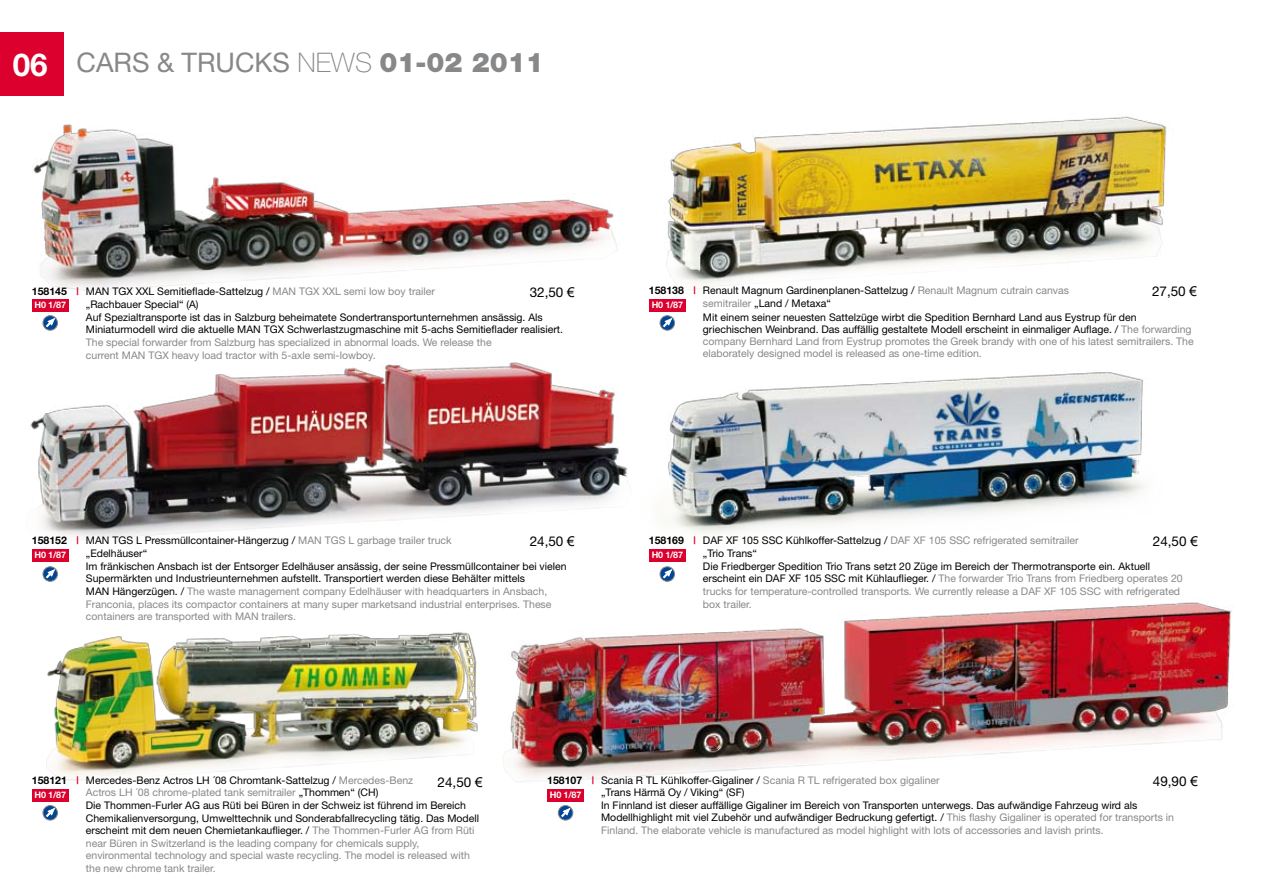
<style>
.page{position:relative;width:1263px;height:893px;background:#fff}
.page>*{position:absolute;margin:0;border:0;box-sizing:border-box;transform-origin:0 0}
.t1{font:700 31.5px "Helvetica Neue";color:#fff}
.t2{font:27px "Helvetica Neue";color:#87888a}
.t3{font:13.5px "Helvetica Neue";color:#000}
.t4{font:10.5px/12.6px "Helvetica Neue";color:#000}
.t5{font:10.5px/12.8px "Helvetica Neue";color:#87888a}
.t6{font:700 9px "Helvetica Neue";letter-spacing:-.02em;color:#fff}
.s1{font-weight:100}
.s2{font-weight:900}
.s3{font-family:"Arial"}
.s4{font-weight:700}
.s5{font-weight:700;color:#dc002e}
.s6{color:#87888a}
.s7{color:#000}
.s8{font-weight:700;color:#000}
</style>
<div class="page">
<img style="left:668px;top:372px;width:477px;height:161px">
<img style="left:666px;top:116px;width:501px;height:173px">
<img style="left:46px;top:632px;width:432px;height:149px">
<img style="left:30px;top:362px;width:598px;height:178px">
<img style="left:33px;top:124px;width:584px;height:167px">
<img style="left:504px;top:581px;width:728px;height:201px">
<div style="left:0;top:32px;width:64px;height:64px;background:#dc002e"></div>
<div style="left:32px;top:789px;width:37px;height:12px;background:#dc002e"></div>
<div style="left:649px;top:299px;width:37px;height:12px;background:#dc002e"></div>
<div style="left:32px;top:549px;width:37px;height:12px;background:#dc002e"></div>
<div style="left:32px;top:299px;width:37px;height:12px;background:#dc002e"></div>
<div style="left:649px;top:549px;width:37px;height:12px;background:#dc002e"></div>
<div style="left:547px;top:789px;width:37px;height:12px;background:#dc002e"></div>
<svg style="left:558px;top:805px;width:15px;height:15px"></svg>
<div style="left:558px;top:805px;width:15px;height:15px;border:1px solid #87888a;border-radius:50%"></div>
<svg style="left:559px;top:808px;width:11px;height:11px"></svg>
<svg style="left:660px;top:316px;width:15px;height:14px"></svg>
<div style="left:660px;top:315px;width:15px;height:15px;border:1px solid #87888a;border-radius:50%"></div>
<svg style="left:660px;top:318px;width:12px;height:12px"></svg>
<svg style="left:43px;top:316px;width:15px;height:14px"></svg>
<div style="left:43px;top:315px;width:15px;height:15px;border:1px solid #87888a;border-radius:50%"></div>
<svg style="left:43px;top:318px;width:12px;height:12px"></svg>
<div style="left:43px;top:567px;width:15px;height:14px;border:1px solid #87888a;border-radius:50%"></div>
<svg style="left:43px;top:569px;width:12px;height:12px"></svg>
<div style="left:660px;top:567px;width:15px;height:14px;border:1px solid #87888a;border-radius:50%"></div>
<svg style="left:660px;top:569px;width:12px;height:12px"></svg>
<svg style="left:43px;top:805px;width:15px;height:15px"></svg>
<div style="left:43px;top:805px;width:15px;height:15px;border:1px solid #87888a;border-radius:50%"></div>
<svg style="left:43px;top:808px;width:12px;height:11px"></svg>
<h1 class="t1" style="left:13px;top:45px;width:37px">06</h1>
<h2 class="t2" style="left:77px;top:47px;width:469px">CARS &amp; TRUCKS <span class="s1">NEWS</span> <span class="s2">01-02 2011</span></h2>
<p class="t3" style="left:530px;top:284px;width:47px">32,50 <span class="s3">€</span></p>
<p class="t4" style="left:86px;top:284px;width:479px;text-indent:-54px"><span class="s4">158145</span> <span class="s5">|</span> MAN TGX XXL Semitieflade-Sattelzug / <span class="s6">MAN TGX XXL semi low boy trailer<br></span>„Rachbauer Special“ (A)<br>Auf Spezialtransporte ist das in Salzburg beheimatete Sondertransportunternehmen ansässig. Als Miniaturmodell wird die aktuelle MAN TGX Schwerlastzugmaschine mit 5-achs Semitieflader realisiert.</p>
<p class="t5" style="left:86px;top:336px;width:407px">The special forwarder from Salzburg has specialized in abnormal loads. We release the current MAN TGX heavy load tractor with 5-axle semi-lowboy.</p>
<p class="t6" style="left:35px;top:300px;width:33px">H0 1/87</p>
<p class="t3" style="left:1152px;top:283px;width:47px">27,50 <span class="s3">€</span></p>
<p class="t4" style="left:703px;top:283px;width:435px;line-height:13.5px;text-indent:-54px"><span class="s4">158138</span> <span class="s5">|</span> Renault Magnum Gardinenplanen-Sattelzug / <span class="s6">Renault Magnum cutrain canvas<br>semitrailer</span> „Land / Metaxa“<br>Mit einem seiner neuesten Sattelzüge wirbt die Spedition Bernhard Land aus Eystrup für den</p>
<p class="t5" style="left:703px;top:323px;width:492px;line-height:12px"><span class="s7">griechischen Weinbrand. Das auffällig gestaltete Modell erscheint in einmaliger Auflage. /</span> The forwarding company Bernhard Land from Eystrup promotes the Greek brandy with one of his latest semitrailers. The elaborately designed model is released as one-time edition.</p>
<p class="t6" style="left:652px;top:300px;width:33px">H0 1/87</p>
<p class="t3" style="left:530px;top:533px;width:47px">24,50 <span class="s3">€</span></p>
<p class="t4" style="left:86px;top:533px;width:482px;text-indent:-54px"><span class="s4">158152</span> <span class="s5">|</span> MAN TGS L Pressmüllcontainer-Hängerzug / <span class="s6">MAN TGS L garbage trailer truck<br></span>„Edelhäuser“<br>Im fränkischen Ansbach ist der Entsorger Edelhäuser ansässig, der seine Pressmüllcontainer bei vielen Supermärkten und Industrieunternehmen aufstellt. Transportiert werden diese Behälter mittels<br>MAN Hängerzügen. / <span class="s6">The waste management company Edelhäuser with headquarters in Ansbach, Franconia, places its compactor containers at many super marketsand industrial enterprises. These containers are transported with MAN trailers.</span></p>
<p class="t6" style="left:35px;top:549px;width:33px">H0 1/87</p>
<p class="t3" style="left:1153px;top:533px;width:47px">24,50 <span class="s3">€</span></p>
<p class="t5" style="left:703px;top:533px;width:481px;text-indent:-54px"><span class="s8">158169</span> <span class="s5">|</span> <span class="s7">DAF XF 105 SSC Kühlkoffer-Sattelzug /</span> DAF XF 105 SSC refrigerated semitrailer<br><span class="s7">„Trio Trans“<br>Die Friedberger Spedition Trio Trans setzt 20 Züge im Bereich der Thermotransporte ein. Aktuell erscheint ein DAF XF 105 SSC mit Kühlauflieger. /</span> The forwarder Trio Trans from Friedberg operates 20 trucks for temperature-controlled transports. We currently release a DAF XF 105 SSC with refrigerated box trailer.</p>
<p class="t6" style="left:652px;top:549px;width:33px">H0 1/87</p>
<p class="t4" style="left:86px;top:773px;width:395px;text-indent:-54px"><span class="s4">158121</span> <span class="s5">|</span> Mercedes-Benz Actros LH ´08 Chromtank-Sattelzug / <span class="s6">Mercedes-Benz<br>Actros LH ´08 chrome-plated tank semitrailer</span> „Thommen“ (CH)<br>Die Thommen-Furler AG aus Rüti bei Büren in der Schweiz ist führend im Bereich Chemikalienversorgung, Umwelttechnik und Sonderabfallrecycling tätig. Das Modell erscheint mit dem neuen Chemietankauflieger. / <span class="s6">The Thommen-Furler AG from Rüti near Büren in Switzerland is the leading company for chemicals supply, environmental technology and special waste recycling. The model is released with the new chrome tank trailer.</span></p>
<p class="t3" style="left:438px;top:774px;width:47px">24,50 <span class="s3">€</span></p>
<p class="t6" style="left:35px;top:789px;width:33px">H0 1/87</p>
<p class="t3" style="left:1153px;top:773px;width:47px">49,90 <span class="s3">€</span></p>
<p class="t4" style="left:601px;top:773px;width:574px;text-indent:-54px"><span class="s4">158107</span> <span class="s5">|</span> Scania R TL Kühlkoffer-Gigaliner / <span class="s6">Scania R TL refrigerated box gigaliner<br></span>„Trans Härmä Oy / Viking“ (SF)<br>In Finnland ist dieser auffällige Gigaliner im Bereich von Transporten unterwegs. Das aufwändige Fahrzeug wird als Modellhighlight mit viel Zubehör und aufwändiger Bedruckung gefertigt. / <span class="s6">This flashy Gigaliner is operated for transports in Finland. The elaborate vehicle is manufactured as model highlight with lots of accessories and lavish prints.</span></p>
<p class="t6" style="left:550px;top:789px;width:33px">H0 1/87</p>
</div>
